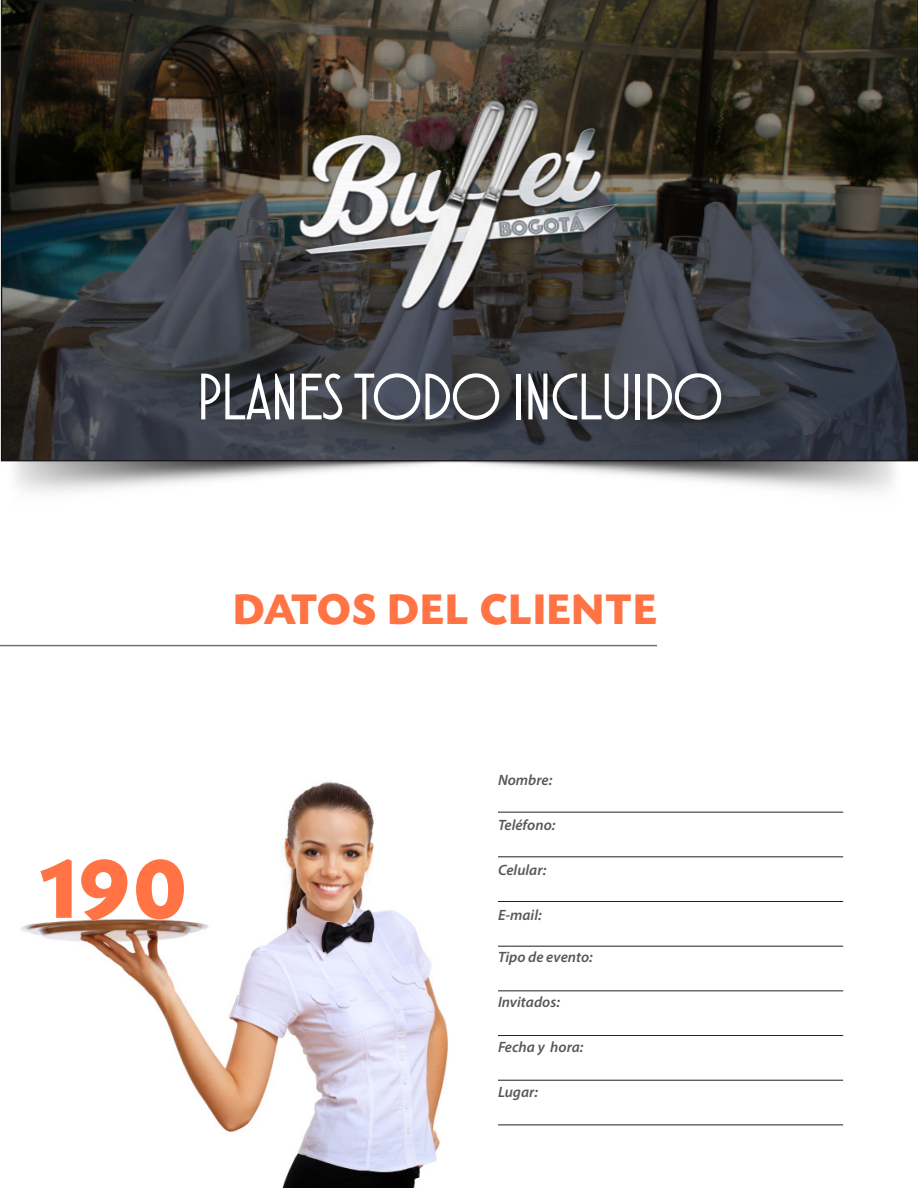
<style>
.page{position:relative;width:918px;height:1188px;background:#fff}
.page>*{position:absolute;margin:0;border:0;box-sizing:border-box;transform-origin:0 0}
.texto{font:700 90px "Today SHOP";color:#ff7345}
.texto-2{font:65.4px "Atlantic Cruise";color:#fff}
.texto-3{font:700 45px "Today SHOP";letter-spacing:.06em;color:#ff7345}
.texto-4{font:italic 600 15px "Myriad Pro";color:#57585a}
</style>
<div class="page">
<img style="left:20px;top:781px;width:428px;height:407px">
<hr style="left:498px;top:812px;width:345px;height:1px;background:#231f20">
<hr style="left:498px;top:991px;width:345px;height:1px;background:#231f20">
<hr style="left:498px;top:857px;width:345px;height:1px;background:#231f20">
<hr style="left:498px;top:1035px;width:345px;height:1px;background:#231f20">
<hr style="left:498px;top:901px;width:345px;height:1px;background:#231f20">
<hr style="left:498px;top:1080px;width:345px;height:1px;background:#231f20">
<hr style="left:498px;top:946px;width:345px;height:1px;background:#231f20">
<hr style="left:498px;top:1125px;width:345px;height:1px;background:#231f20">
<hr style="left:0;top:645px;width:657px;height:1px;background:#231f20">
<img style="left:0;top:122px;width:895px;height:370px">
<svg style="left:1px;top:0;width:917px;height:462px"></svg>
<img style="left:287px;top:95px;width:345px;height:228px">
<p class="texto-2" style="left:197px;top:364px;width:527px">PLANES TODO INCLUIDO</p>
<p class="texto-3" style="left:234px;top:587px;width:423px">DATOS DEL CLIENTE</p>
<p class="texto" style="left:40px;top:842px;width:147px">190</p>
<p class="texto-4" style="left:498px;top:771px;width:56px">Nombre:</p>
<p class="texto-4" style="left:498px;top:816px;width:59px">Teléfono:</p>
<p class="texto-4" style="left:498px;top:861px;width:50px">Celular:</p>
<p class="texto-4" style="left:498px;top:906px;width:45px">E-mail:</p>
<p class="texto-4" style="left:498px;top:948px;width:96px">Tipo de evento:</p>
<p class="texto-4" style="left:498px;top:993px;width:63px">Invitados:</p>
<p class="texto-4" style="left:498px;top:1038px;width:87px">Fecha y hora:</p>
<p class="texto-4" style="left:498px;top:1083px;width:42px">Lugar:</p>
</div>
